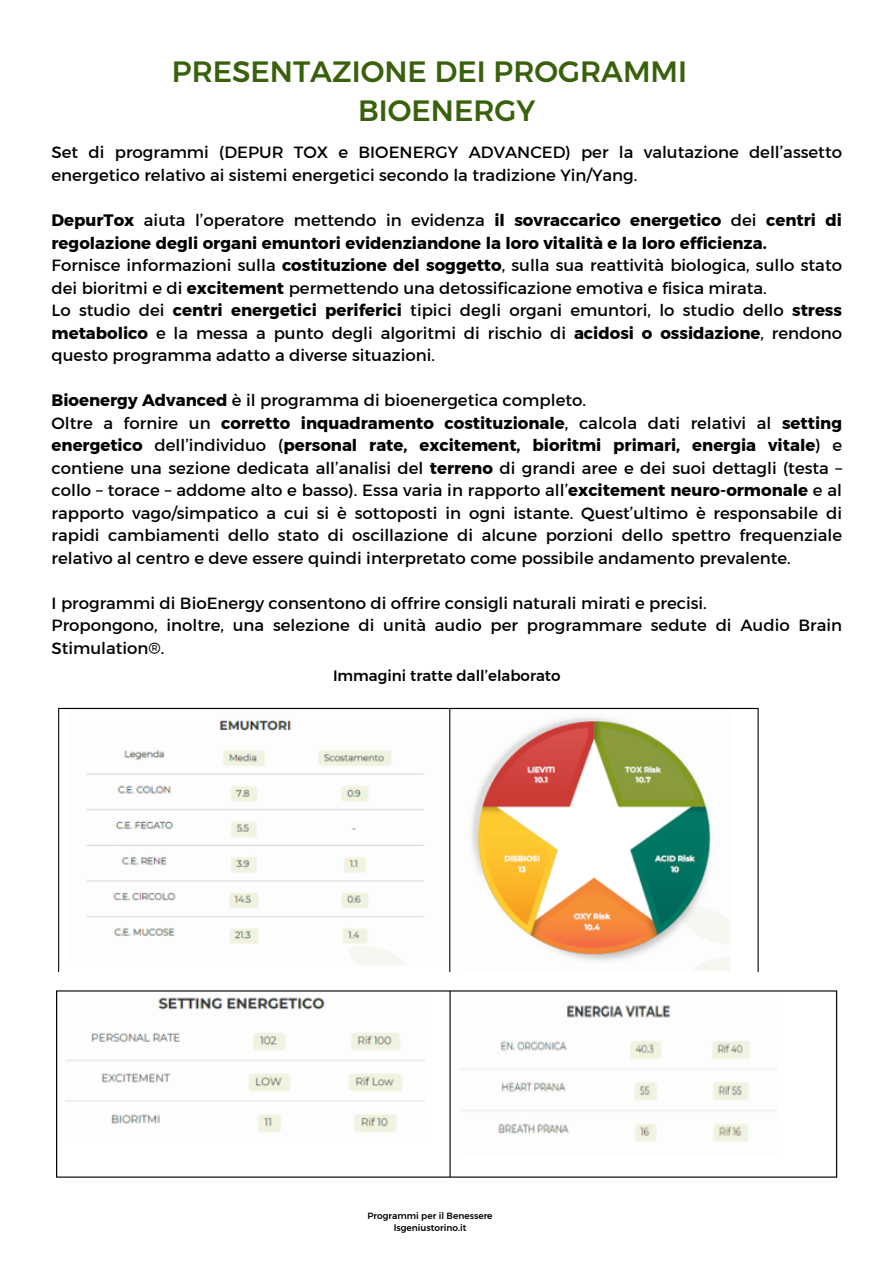
<style>
.page{position:relative;width:894px;height:1264px;background:#fff}
.page>*{position:absolute;margin:0;border:0;box-sizing:border-box;transform-origin:0 0}
.t1{font:29.25px "Kief Montaser Medium";color:#39610c}
.t2{font:16.5px/22.5px "Kief Montaser Regular";color:#000}
.t3{font:15px "Kief Montaser Medium";color:#000}
.t4{font:9px "Kief Montaser Medium";color:#000}
.s1{font-family:"Kief Montaser Bold"}
</style>
<div class="page">
<img style="left:58px;top:707px;width:701px;height:265px">
<img style="left:56px;top:990px;width:782px;height:188px">
<h3 class="t1" style="left:172px;top:54px;width:516px">PRESENTAZIONE DEI PROGRAMMI</h3>
<h2 class="t1" style="left:358px;top:93px;width:179px">BIOENERGY</h2>
<h1 class="t2" style="left:52px;top:141px;width:791px">Set di programmi (DEPUR TOX e BIOENERGY ADVANCED) per la valutazione dell’assetto energetico relativo ai sistemi energetici secondo la tradizione Yin/Yang.</h1>
<h1 class="t2" style="left:52px;top:209px;width:791px"><span class="s1">DepurTox</span> aiuta l’operatore mettendo in evidenza <span class="s1">il sovraccarico energetico</span> dei <span class="s1">centri di regolazione degli organi emuntori evidenziandone la loro vitalità e la loro efficienza.<br></span>Fornisce informazioni sulla <span class="s1">costituzione del soggetto</span>, sulla sua reattività biologica, sullo stato dei bioritmi e di <span class="s1">excitement</span> permettendo una detossificazione emotiva e fisica mirata.<br>Lo studio dei <span class="s1">centri energetici periferici</span> tipici degli organi emuntori, lo studio dello <span class="s1">stress metabolico</span> e la messa a punto degli algoritmi di rischio di <span class="s1">acidosi o ossidazione</span>, rendono questo programma adatto a diverse situazioni.</h1>
<h3 class="t2" style="left:52px;top:389px;width:791px"><span class="s1">Bioenergy Advanced</span> è il programma di bioenergetica completo.<br>Oltre a fornire un <span class="s1">corretto inquadramento costituzionale</span>, calcola dati relativi al <span class="s1">setting energetico</span> dell’individuo (<span class="s1">personal rate, excitement, bioritmi primari, energia vitale</span>) e contiene una sezione dedicata all’analisi del <span class="s1">terreno</span> di grandi aree e dei suoi dettagli (testa – collo – torace – addome alto e basso). Essa varia in rapporto all’<span class="s1">excitement neuro-ormonale</span> e al rapporto vago/simpatico a cui si è sottoposti in ogni istante. Quest’ultimo è responsabile di rapidi cambiamenti dello stato di oscillazione di alcune porzioni dello spettro frequenziale relativo al centro e deve essere quindi interpretato come possibile andamento prevalente.</h3>
<h3 class="t2" style="left:52px;top:591px;width:791px">I programmi di BioEnergy consentono di offrire consigli naturali mirati e precisi.<br>Propongono, inoltre, una selezione di unità audio per programmare sedute di Audio Brain<br>Stimulation®.</h3>
<p class="t3" style="left:333px;top:666px;width:229px">Immagini tratte dall’elaborato</p>
<p class="t4" style="left:367px;top:1210px;width:127px">Programmi per il Benessere</p>
<p class="t4" style="left:393px;top:1222px;width:74px">lsgeniustorino.it</p>
</div>
